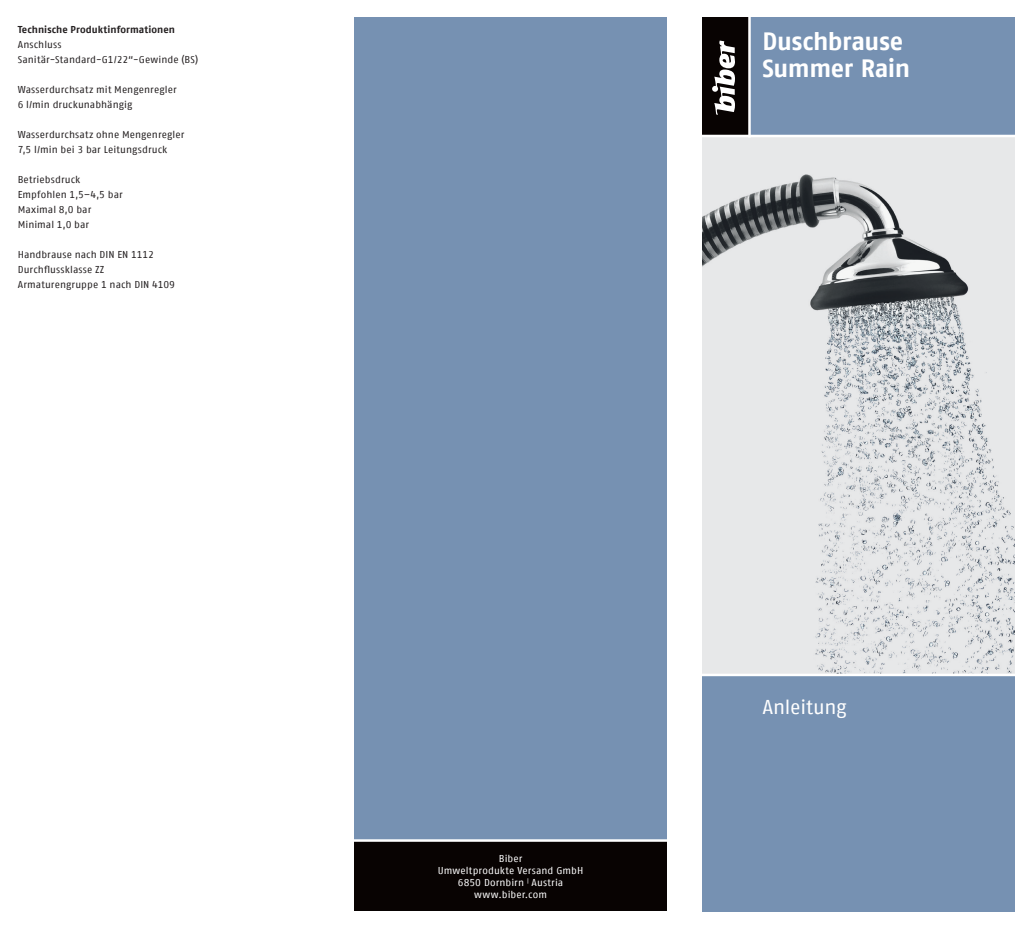
<style>
.page{position:relative;width:1032px;height:929px;background:#fff}
.page>*{position:absolute;margin:0;border:0;box-sizing:border-box;transform-origin:0 0}
.t1{font:700 25px/27.5px "Fago Offc Pro";letter-spacing:-.015em;color:#fff}
.t2{font:20px "Fago Offc Pro";letter-spacing:-.015em;color:#fff}
.t3{font:10px/15px "Fago Offc Pro";letter-spacing:.005em;color:#231f20}
.t4{font:10px/12px "Fago Offc Pro";letter-spacing:.01em;color:#fff;text-align:center}
.t5{font:700 10px "Fago Offc Pro";letter-spacing:.01em;color:#231f20}
</style>
<div class="page">
<div style="left:354px;top:18px;width:312px;height:839px;background:#7691b2"></div>
<div style="left:354px;top:840px;width:312px;height:71px;background:#080302"></div>
<hr style="left:346px;top:839px;width:328px;height:2px;background:#fff">
<img style="left:702px;top:137px;width:311px;height:536px">
<div style="left:701px;top:18px;width:312px;height:117px;background:#7691b2"></div>
<div style="left:701px;top:674px;width:312px;height:237px;background:#7691b2"></div>
<div style="left:701px;top:18px;width:46px;height:117px;background:#080302"></div>
<hr style="left:698px;top:673px;width:323px;height:3px;background:#fff">
<hr style="left:748px;top:14px;width:2px;height:123px;background:#fff">
<svg style="left:712px;top:41px;width:22px;height:74px"></svg>
<p class="t5" style="left:18px;top:23px;width:159px">Technische Produktinformationen</p>
<p class="t3" style="left:18px;top:37px;width:182px">Anschluss<br>Sanitär-Standard-G1/22“-Gewinde (BS)</p>
<p class="t3" style="left:18px;top:82px;width:160px">Wasserdurchsatz mit Mengenregler<br>6 l/min druckunabhängig</p>
<p class="t3" style="left:18px;top:127px;width:168px">Wasserdurchsatz ohne Mengenregler<br>7,5 l/min bei 3 bar Leitungsdruck</p>
<p class="t3" style="left:18px;top:172px;width:106px">Betriebsdruck<br>Empfohlen 1,5–4,5 bar<br>Maximal 8,0 bar<br>Minimal 1,0 bar</p>
<p class="t3" style="left:18px;top:247px;width:159px">Handbrause nach DIN EN 1112<br>Durchflussklasse ZZ<br>Armaturengruppe 1 nach DIN 4109</p>
<h1 class="t1" style="left:762px;top:27px;width:149px">Duschbrause<br>Summer Rain</h1>
<p class="t4" style="left:438px;top:852px;width:147px">Biber<br>Umweltprodukte Versand GmbH<br>6850 Dornbirn <sup>|</sup> Austria www.biber.com</p>
<h2 class="t2" style="left:762px;top:695px;width:86px">Anleitung</h2>
</div>
